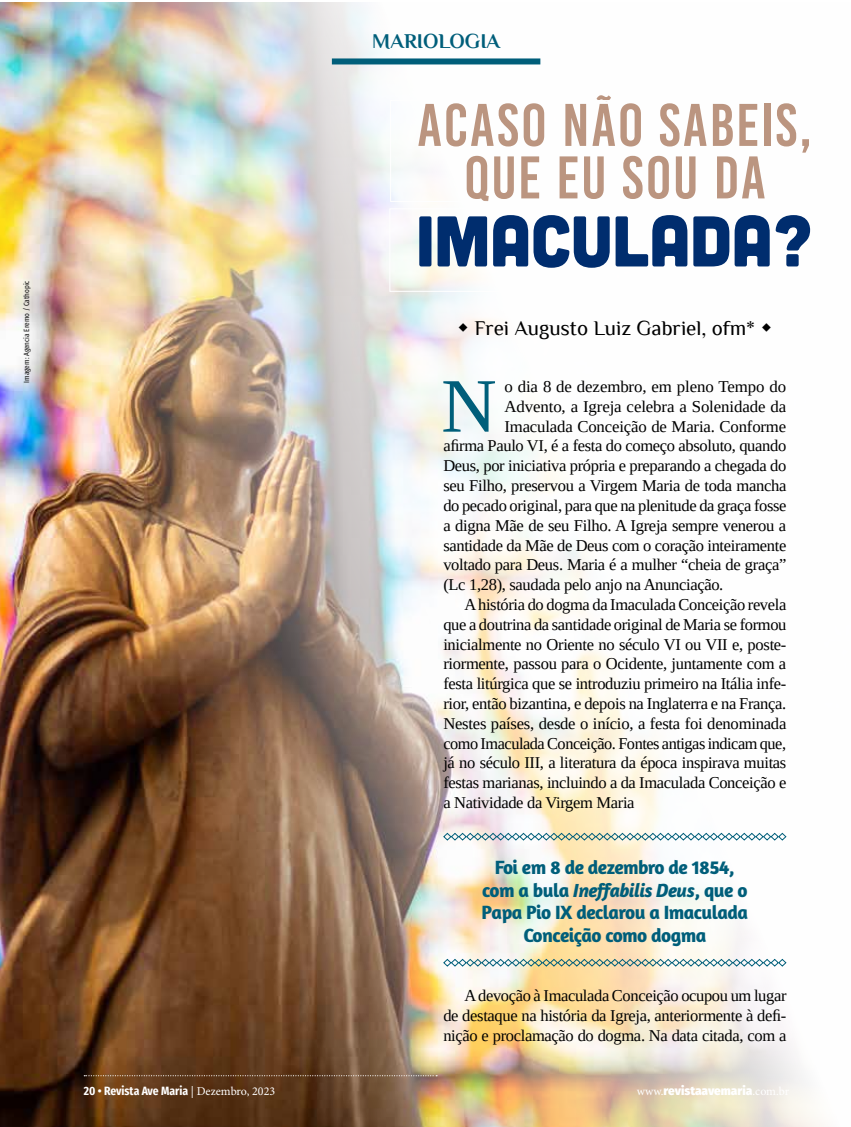
<style>
.page{position:relative;width:851px;height:1127px;background:#fff}
.page>*{position:absolute;margin:0;border:0;box-sizing:border-box;transform-origin:0 0}
.t1{font:76.95px "Tinos";color:#005e7a}
.t2{font:71.55px "Cubano";letter-spacing:-.01em;color:#002d6e}
.t3{font:60px/52.5px "Bebas Kai";letter-spacing:.025em;color:#bb9580;text-align:center}
.t4{font:21px "Philosopher";color:#000}
.t5{font:700 21px "Philosopher";color:#005e7a}
.t6{font:700 19.5px/22.5px "Amaranth";letter-spacing:-.03em;color:#005e7a;text-align:center}
.t7{font:16.5px/19.8px "Tinos";letter-spacing:-.02em;color:#000;text-align:justify}
.t8{font:700 12px "Fira Sans Condensed";color:#fff}
.t9{font:900 12px "Fira Sans";color:#fff}
.t10{font:7.5px "Fira Sans Condensed";color:#000}
.s1{font-style:italic}
.s2{font-family:"Minion Pro";font-weight:400}
</style>
<div class="page">
<img style="left:0;top:2px;width:822px;height:1125px">
<div style="left:332px;top:58px;width:208px;height:6px;background:#005e7a"></div>
<svg style="left:443px;top:832px;width:343px;height:9px"></svg>
<svg style="left:443px;top:958px;width:343px;height:9px"></svg>
<svg style="left:84px;top:1075px;width:353px;height:1px"></svg>
<svg style="left:459px;top:323px;width:8px;height:9px"></svg>
<svg style="left:762px;top:323px;width:8px;height:9px"></svg>
<p class="t10" style="left:20px;top:383px;width:104px;rotate:-90deg">Imagem: Agencia Eremo / Cathopic</p>
<p class="t5" style="left:372px;top:27px;width:129px">MARIOLOGIA</p>
<h3 class="t3" style="left:417px;top:99px;width:396px">ACASO NÃO SABEIS,<br>QUE EU SOU DA</h3>
<h2 class="t2" style="left:415px;top:196px;width:399px">IMACULADA?</h2>
<p class="t4" style="left:474px;top:317px;width:282px">Frei Augusto Luiz Gabriel, ofm*</p>
<h1 class="t1" style="left:441px;top:356px;width:57px">N</h1>
<p class="t7" style="left:504px;top:376px;width:283px">o dia 8 de dezembro, em pleno Tempo do</p>
<p class="t7" style="left:504px;top:396px;width:283px">Advento, a Igreja celebra a Solenidade da</p>
<p class="t7" style="left:504px;top:416px;width:283px">Imaculada Conceição de Maria. Conforme</p>
<p class="t7" style="left:443px;top:436px;width:344px">afirma Paulo VI, é a festa do começo absoluto, quando</p>
<p class="t7" style="left:443px;top:456px;width:344px">Deus, por iniciativa própria e preparando a chegada do</p>
<p class="t7" style="left:443px;top:475px;width:344px">seu Filho, preservou a Virgem Maria de toda mancha</p>
<p class="t7" style="left:443px;top:495px;width:344px">do pecado original, para que na plenitude da graça fosse</p>
<p class="t7" style="left:443px;top:515px;width:344px">a digna Mãe de seu Filho. A Igreja sempre venerou a</p>
<p class="t7" style="left:443px;top:535px;width:344px">santidade da Mãe de Deus com o coração inteiramente</p>
<p class="t7" style="left:443px;top:555px;width:344px">voltado para Deus. Maria é a mulher “cheia de graça”</p>
<p class="t7" style="left:443px;top:574px;width:281px">(Lc 1,28), saudada pelo anjo na Anunciação.</p>
<p class="t7" style="left:464px;top:594px;width:323px">A história do dogma da Imaculada Conceição revela</p>
<p class="t7" style="left:443px;top:614px;width:344px">que a doutrina da santidade original de Maria se formou</p>
<p class="t7" style="left:443px;top:634px;width:344px">inicialmente no Oriente no século VI ou VII e, poste-</p>
<p class="t7" style="left:443px;top:654px;width:344px">riormente, passou para o Ocidente, juntamente com a</p>
<p class="t7" style="left:443px;top:673px;width:344px">festa litúrgica que se introduziu primeiro na Itália infe-</p>
<p class="t7" style="left:443px;top:693px;width:344px">rior, então bizantina, e depois na Inglaterra e na França.</p>
<p class="t7" style="left:443px;top:713px;width:344px">Nestes países, desde o início, a festa foi denominada</p>
<p class="t7" style="left:443px;top:733px;width:344px">como Imaculada Conceição. Fontes antigas indicam que,</p>
<p class="t7" style="left:443px;top:753px;width:344px">já no século III, a literatura da época inspirava muitas</p>
<p class="t7" style="left:443px;top:772px;width:344px">festas marianas, incluindo a da Imaculada Conceição e</p>
<p class="t7" style="left:443px;top:792px;width:193px">a Natividade da Virgem Maria</p>
<p class="t6" style="left:481px;top:856px;width:268px">Foi em 8 de dezembro de 1854, com a bula <span class="s1">Ineffabilis Deus</span>, que o<br>Papa Pio IX declarou a Imaculada<br>Conceição como dogma</p>
<p class="t7" style="left:443px;top:986px;width:344px;text-indent:21px">A devoção à Imaculada Conceição ocupou um lugar de destaque na história da Igreja, anteriormente à defi&shy;nição e proclamação do dogma. Na data citada, com a</p>
<p class="t8" style="left:84px;top:1080px;width:193px">20 • Revista Ave Maria <span class="s2">| Dezembro, 2023</span></p>
<p class="t9" style="left:636px;top:1080px;width:154px"><span class="s2">www.</span>revistaavemaria<span class="s2">.com.br</span></p>
</div>
